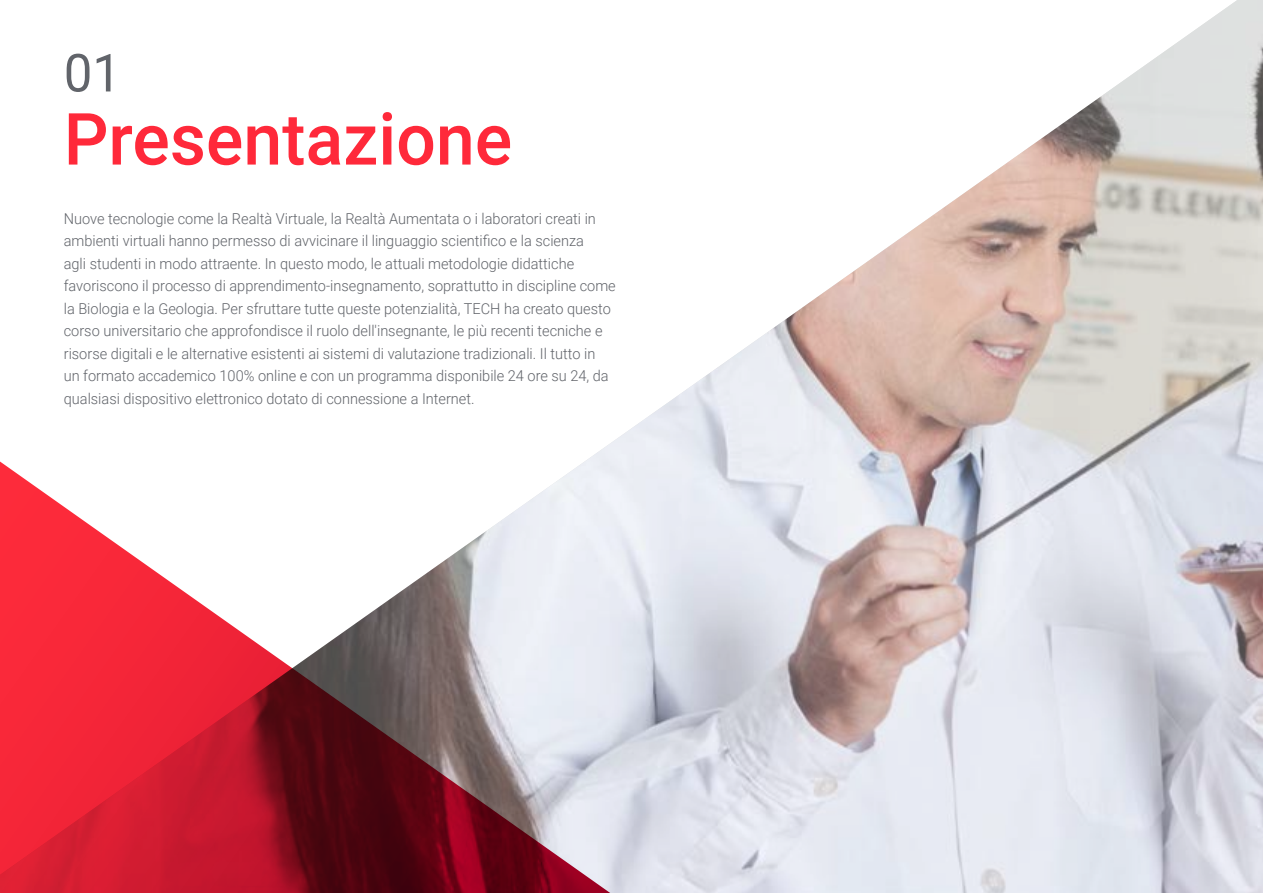
<style>
.page{position:relative;width:1263px;height:893px;background:#fff}
.page>*{position:absolute;margin:0;border:0;box-sizing:border-box;transform-origin:0 0}
.t1{font:500 72px "Roboto";color:#ff293a}
.t2{font:52.5px "Roboto";color:#61646a}
.t3{font:300 15px/22.5px "Roboto";color:#61646a}
</style>
<div class="page">
<img style="left:607px;top:0;width:656px;height:893px">
<svg style="left:0;top:446px;width:640px;height:447px"></svg>
<h2 class="t2" style="left:64px;top:36px;width:59px">01</h2>
<h1 class="t1" style="left:64px;top:89px;width:450px">Presentazione</h1>
<p class="t3" style="left:64px;top:207px;width:553px">Nuove tecnologie come la Realtà Virtuale, la Realtà Aumentata o i laboratori creati in ambienti virtuali hanno permesso di avvicinare il linguaggio scientifico e la scienza<br>agli studenti in modo attraente. In questo modo, le attuali metodologie didattiche favoriscono il processo di apprendimento-insegnamento, soprattutto in discipline come la Biologia e la Geologia. Per sfruttare tutte queste potenzialità, TECH ha creato questo corso universitario che approfondisce il ruolo dell'insegnante, le più recenti tecniche e risorse digitali e le alternative esistenti ai sistemi di valutazione tradizionali. Il tutto in<br>un formato accademico 100% online e con un programma disponibile 24 ore su 24, da qualsiasi dispositivo elettronico dotato di connessione a Internet.</p>
</div>
